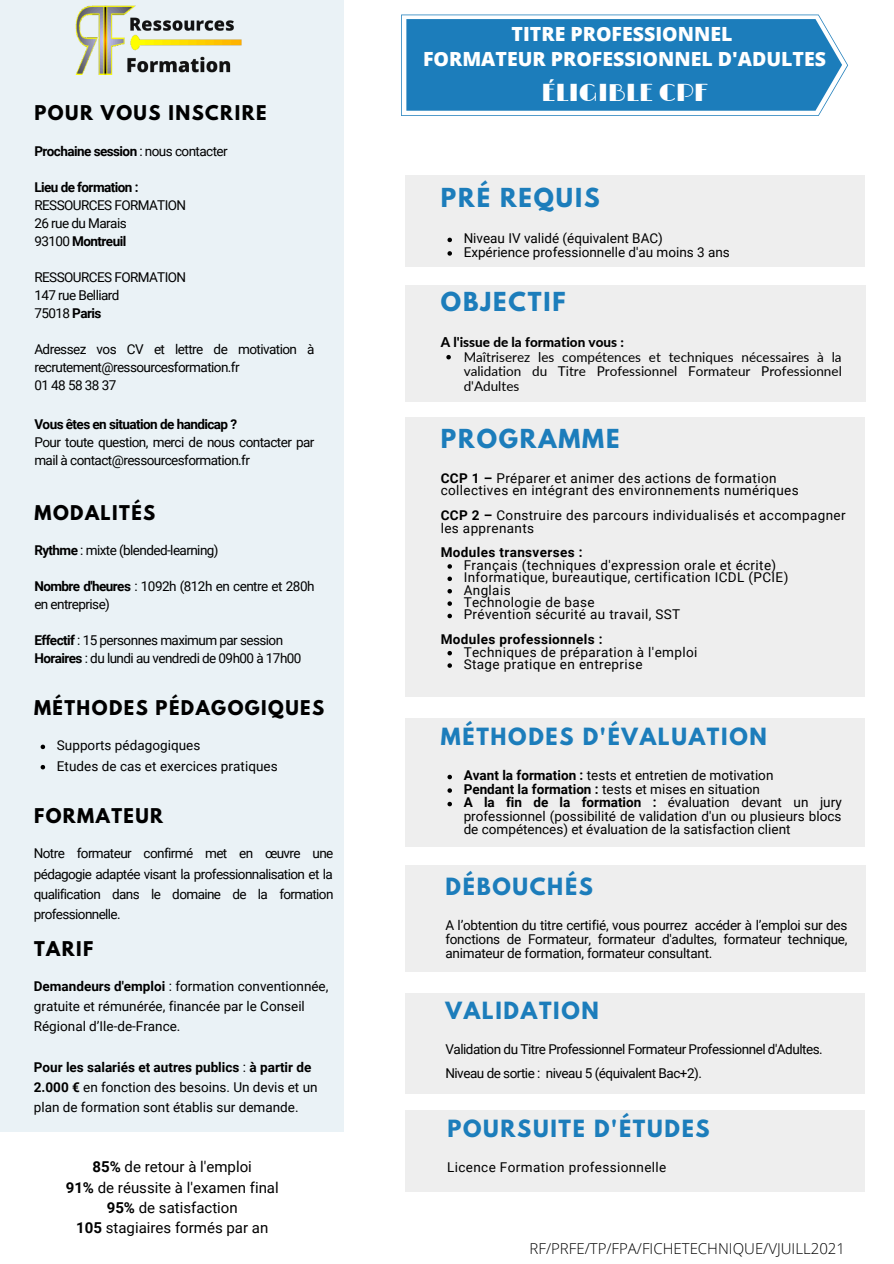
<style>
.page{position:relative;width:894px;height:1264px;background:#fff}
.page>*{position:absolute;margin:0;border:0;box-sizing:border-box;transform-origin:0 0}
.t1{font:24.45px "Limelight";color:#fff}
.t2{font:700 23.25px "League Spartan";letter-spacing:.08em;color:#1c7dbb}
.t3{font:700 21px "League Spartan";letter-spacing:.08em;color:#1c7dbb}
.t4{font:800 19.5px "Open Sans";color:#fff}
.t5{font:700 18px "League Spartan";letter-spacing:.08em;color:#000}
.t6{font:15px "Roboto";color:#000}
.t7{font:300 15px "Open Sans";color:#000}
.t8{font:13.5px/20.2px "Roboto";color:#000;text-align:justify}
.t9{font:13.5px/12.5px "Roboto";letter-spacing:.03em;color:#000}
.t10{font:13.5px/18px "Roboto";letter-spacing:-.04em;color:#000}
.t11{font:13.5px/14.7px "Lato";color:#000;text-align:justify}
.t12{font:13.5px "Roboto";letter-spacing:-.035em;color:#000}
.t13{font:700 13.5px "Roboto";letter-spacing:-.04em;color:#000}
.t14{font:800 13.5px "Lato";color:#000}
.t15{font:700 13.5px "Roboto";letter-spacing:.025em;color:#000}
.t16{font:700 13.5px "Roboto";letter-spacing:.03em;color:#000}
.s1{font-weight:400}
.s2{font-weight:700}
</style>
<div class="page">
<div style="left:0;top:0;width:343px;height:1131px;background:#e5eff4"></div>
<div style="left:405px;top:175px;width:459px;height:91px;background:#eee"></div>
<div style="left:405px;top:285px;width:460px;height:117px;background:#eee"></div>
<div style="left:405px;top:417px;width:459px;height:280px;background:#eee"></div>
<svg style="left:401px;top:15px;width:446px;height:101px;background:#388dc3"></svg>
<img style="left:75px;top:5px;width:167px;height:70px">
<svg style="left:447px;top:564px;width:5px;height:4px"></svg>
<svg style="left:447px;top:576px;width:5px;height:5px"></svg>
<svg style="left:447px;top:589px;width:5px;height:4px"></svg>
<svg style="left:447px;top:601px;width:5px;height:5px"></svg>
<svg style="left:447px;top:613px;width:5px;height:5px"></svg>
<svg style="left:447px;top:651px;width:5px;height:4px"></svg>
<svg style="left:447px;top:663px;width:5px;height:4px"></svg>
<svg style="left:41px;top:744px;width:4px;height:5px"></svg>
<svg style="left:41px;top:765px;width:4px;height:4px"></svg>
<svg style="left:447px;top:238px;width:5px;height:4px"></svg>
<svg style="left:447px;top:251px;width:5px;height:5px"></svg>
<svg style="left:446px;top:355px;width:4px;height:4px"></svg>
<div style="left:405px;top:718px;width:459px;height:128px;background:#eee"></div>
<div style="left:405px;top:865px;width:460px;height:106px;background:#eee"></div>
<div style="left:405px;top:993px;width:459px;height:100px;background:#eee"></div>
<svg style="left:447px;top:774px;width:5px;height:5px"></svg>
<svg style="left:447px;top:788px;width:5px;height:4px"></svg>
<svg style="left:447px;top:801px;width:5px;height:5px"></svg>
<div style="left:405px;top:1109px;width:459px;height:82px;background:#eee"></div>
<p class="t5" style="left:35px;top:104px;width:233px">POUR VOUS INSCRIRE</p>
<p class="t13" style="left:34px;top:143px;width:195px">Prochaine session <span class="s1">: nous contacter</span></p>
<p class="t13" style="left:34px;top:179px;width:106px">Lieu de formation :</p>
<p class="t10" style="left:34px;top:196px;width:153px">RESSOURCES FORMATION</p>
<p class="t10" style="left:34px;top:214px;width:94px">26 rue du Marais</p>
<p class="t13" style="left:34px;top:233px;width:93px"><span class="s1">93100</span> Montreuil</p>
<p class="t10" style="left:34px;top:268px;width:153px">RESSOURCES FORMATION</p>
<p class="t10" style="left:34px;top:286px;width:87px">147 rue Belliard</p>
<p class="t8" style="left:34px;top:303px;width:69px">75018 <span class="s2">Paris</span></p>
<p class="t10" style="left:34px;top:340px;width:281px">Adressez vos CV et lettre de motivation à recrutement@ressourcesformation.fr</p>
<p class="t8" style="left:34px;top:375px;width:83px">01 48 58 38 37</p>
<p class="t13" style="left:34px;top:416px;width:204px">Vous êtes en situation de handicap ?</p>
<p class="t10" style="left:34px;top:433px;width:281px">Pour toute question, merci de nous contacter par mail à contact@ressourcesformation.fr</p>
<p class="t5" style="left:35px;top:503px;width:122px">MODALITÉS</p>
<p class="t10" style="left:34px;top:541px;width:186px"><span class="s2">Rythme</span> : mixte (blended-learning)</p>
<p class="t10" style="left:34px;top:577px;width:281px"><span class="s2">Nombre d'heures</span> : 1092h (812h en centre et 280h en entreprise)</p>
<p class="t10" style="left:34px;top:631px;width:250px"><span class="s2">Effectif</span> : 15 personnes maximum par session</p>
<p class="t10" style="left:34px;top:649px;width:268px"><span class="s2">Horaires</span> : du lundi au vendredi de 09h00 à 17h00</p>
<p class="t5" style="left:34px;top:699px;width:292px">MÉTHODES PÉDAGOGIQUES</p>
<p class="t8" style="left:57px;top:735px;width:145px">Supports pédagogiques</p>
<p class="t8" style="left:57px;top:755px;width:222px">Etudes de cas et exercices pratiques</p>
<p class="t5" style="left:34px;top:807px;width:131px">FORMATEUR</p>
<p class="t8" style="left:34px;top:843px;width:301px">Notre formateur confirmé met en œuvre une pédagogie adaptée visant la professionnalisation et la qualification dans le domaine de la formation professionnelle.</p>
<p class="t5" style="left:34px;top:939px;width:61px">TARIF</p>
<p class="t8" style="left:34px;top:976px;width:296px;text-align:left"><span class="s2">Demandeurs d'emploi</span> : formation conventionnée, gratuite et rémunérée, financée par le Conseil<br>Régional d’Ile-de-France.</p>
<p class="t8" style="left:34px;top:1057px;width:285px;text-align:left"><span class="s2">Pour les salariés et autres publics</span> : <span class="s2">à partir de<br>2.000 €</span> en fonction des besoins. Un devis et un plan de formation sont établis sur demande.</p>
<p class="t6" style="left:93px;top:1158px;width:161px"><span class="s2">85%</span> de retour à l'emploi</p>
<p class="t6" style="left:66px;top:1178px;width:214px"><span class="s2">91%</span> de réussite à l'examen final</p>
<p class="t6" style="left:107px;top:1198px;width:132px"><span class="s2">95%</span> de satisfaction</p>
<p class="t6" style="left:76px;top:1219px;width:193px"><span class="s2">105</span> stagiaires formés par an</p>
<p class="t4" style="left:511px;top:20px;width:222px">TITRE PROFESSIONNEL</p>
<p class="t4" style="left:423px;top:45px;width:404px">FORMATEUR PROFESSIONNEL D'ADULTES</p>
<p class="t1" style="left:541px;top:79px;width:168px">ÉLIGIBLE CPF</p>
<p class="t2" style="left:441px;top:186px;width:160px">PRÉ REQUIS</p>
<p class="t8" style="left:463px;top:228px;width:201px">Niveau IV validé (équivalent BAC)</p>
<p class="t8" style="left:463px;top:242px;width:267px">Expérience professionnelle d'au moins 3 ans</p>
<p class="t2" style="left:441px;top:290px;width:126px">OBJECTIF</p>
<p class="t14" style="left:440px;top:334px;width:185px">A l'issue de la formation vous :</p>
<p class="t11" style="left:463px;top:349px;width:379px">Maîtriserez les compétences et techniques nécessaires à la validation du Titre Professionnel Formateur Professionnel d'Adultes</p>
<p class="t2" style="left:441px;top:427px;width:180px">PROGRAMME</p>
<p class="t9" style="left:440px;top:472px;width:359px"><span class="s2">CCP 1 –</span> Préparer et animer des actions de formation collectives en intégrant des environnements numériques</p>
<p class="t9" style="left:440px;top:509px;width:406px"><span class="s2">CCP 2 –</span> Construire des parcours individualisés et accompagner les apprenants</p>
<p class="t16" style="left:440px;top:545px;width:143px">Modules transverses :</p>
<p class="t9" style="left:463px;top:559px;width:314px">Français (techniques d'expression orale et écrite)</p>
<p class="t9" style="left:463px;top:571px;width:326px">Informatique, bureautique, certification ICDL (PCIE)</p>
<p class="t9" style="left:463px;top:583px;width:48px">Anglais</p>
<p class="t9" style="left:463px;top:596px;width:132px">Technologie de base</p>
<p class="t9" style="left:463px;top:608px;width:218px">Prévention sécurité au travail, SST</p>
<p class="t9" style="left:463px;top:645px;width:235px">Techniques de préparation à l'emploi</p>
<p class="t9" style="left:463px;top:658px;width:180px">Stage pratique en entreprise</p>
<p class="t15" style="left:440px;top:631px;width:163px">Modules professionnels :</p>
<p class="t3" style="left:441px;top:726px;width:327px">MÉTHODES D'ÉVALUATION</p>
<p class="t8" style="left:463px;top:765px;width:311px"><span class="s2">Avant la formation :</span> tests et entretien de motivation</p>
<p class="t8" style="left:463px;top:779px;width:298px"><span class="s2">Pendant la formation :</span> tests et mises en situation</p>
<p class="t8" style="left:463px;top:796px;width:379px;line-height:13.5px"><span class="s2">A la fin de la formation :</span> évaluation devant un jury professionnel (possibilité de validation d'un ou plusieurs blocs de compétences) et évaluation de la satisfaction client</p>
<p class="t3" style="left:445px;top:876px;width:149px">DÉBOUCHÉS</p>
<p class="t8" style="left:445px;top:919px;width:403px;line-height:13.5px">A l’obtention du titre certifié, vous pourrez accéder à l’emploi sur des fonctions de Formateur, formateur d'adultes, formateur technique, animateur de formation, formateur consultant.</p>
<p class="t3" style="left:445px;top:999px;width:155px">VALIDATION</p>
<p class="t12" style="left:445px;top:1041px;width:379px">Validation du Titre Professionnel Formateur Professionnel d'Adultes.</p>
<p class="t12" style="left:445px;top:1065px;width:258px">Niveau de sortie : niveau 5 (équivalent Bac+2).</p>
<p class="t3" style="left:447px;top:1118px;width:264px">POURSUITE D'ÉTUDES</p>
<p class="t9" style="left:447px;top:1161px;width:221px">Licence Formation professionnelle</p>
<p class="t7" style="left:529px;top:1238px;width:317px">RF/PRFE/TP/FPA/FICHETECHNIQUE/VJUILL2021</p>
</div>
